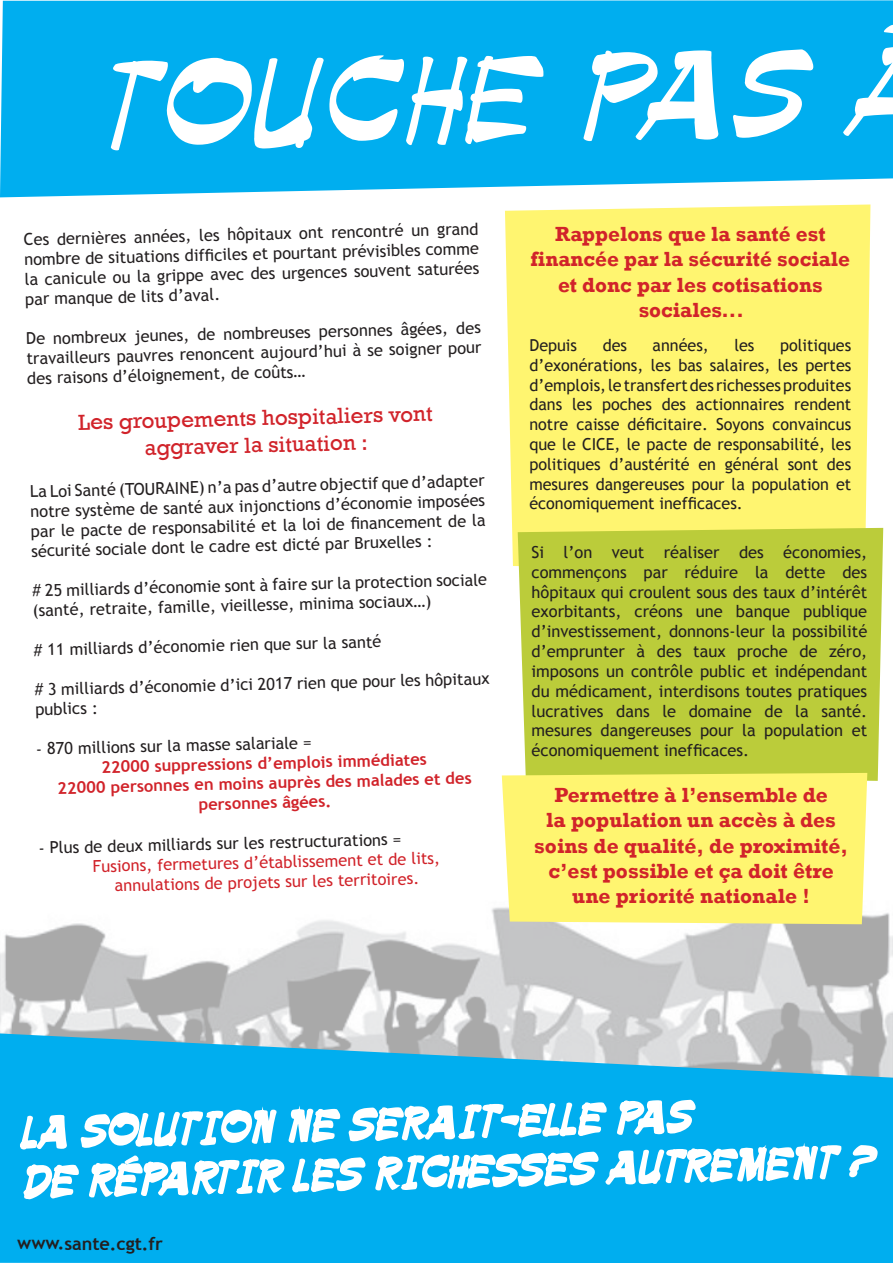
<style>
.page{position:relative;width:893px;height:1263px;background:#fff}
.page>*{position:absolute;margin:0;border:0;box-sizing:border-box;transform-origin:0 0}
.t1{font:108px "Ballot";color:#fff}
.t2{font:37.5px/49.1px "Ballot";color:#fff;scale:.95 1}
.t3{font:22.5px/27px "Rockwell";color:#d1232a;text-align:center}
.t4{font:700 21px/25.2px "Rockwell";color:#d1232a;text-align:center}
.t5{font:700 18px "Trebuchet MS";letter-spacing:-.01em;color:#231f20}
.t6{font:16.5px/19.8px "Trebuchet MS";color:#231f20;text-align:justify}
.t7{font:700 16.5px/19.8px "Trebuchet MS";color:#d1232a;text-align:center}
.t8{font:16.5px/19.8px "Trebuchet MS";color:#d1232a;text-align:center}
</style>
<div class="page">
<div style="left:0;top:1033px;width:893px;height:230px;background:#00aeef"></div>
<div style="left:0;top:0;width:893px;height:197px;background:#00aeef"></div>
<div style="left:505px;top:204px;width:365px;height:363px;background:#fff570"></div>
<div style="left:518px;top:528px;width:365px;height:253px;background:#bbcc3a"></div>
<div style="left:502px;top:773px;width:365px;height:98px;background:#fff570"></div>
<svg style="left:18px;top:871px;width:861px;height:344px"></svg>
<h1 class="t1" style="left:90px;top:38px;width:839px;rotate:-1deg">TOUCHE PAS À</h1>
<p class="t6" style="left:24px;top:228px;width:457px;rotate:-1deg">Ces dernières années, les hôpitaux ont rencontré un grand nombre de situations diffi ciles et pourtant prévisibles comme la canicule ou la grippe avec des urgences souvent saturées par manque de lits d’aval.</p>
<p class="t6" style="left:26px;top:327px;width:457px;line-height:20.2px;rotate:-1deg">De nombreux jeunes, de nombreuses personnes âgées, des travailleurs pauvres renoncent aujourd’hui à se soigner pour des raisons d’éloignement, de coûts…</p>
<h3 class="t3" style="left:78px;top:407px;width:356px;rotate:-1deg">Les groupements hospitaliers vont aggraver la situation :</h3>
<p class="t6" style="left:30px;top:480px;width:457px;rotate:-1deg">La Loi Santé (TOURAINE) n’a pas d’autre objectif que d’adapter notre système de santé aux injonctions d’économie imposées par le pacte de responsabilité et la loi de fi nancement de la sécurité sociale dont le cadre est dicté par Bruxelles :</p>
<p class="t6" style="left:32px;top:579px;width:456px;rotate:-1deg"># 25 milliards d’économie sont à faire sur la protection sociale (santé, retraite, famille, vieillesse, minima sociaux…)</p>
<p class="t6" style="left:34px;top:639px;width:349px;rotate:-1deg"># 11 milliards d’économie rien que sur la santé</p>
<p class="t6" style="left:35px;top:678px;width:456px;line-height:21.1px;rotate:-1deg"># 3 milliards d’économie d’ici 2017 rien que pour les hôpitaux publics :</p>
<p class="t6" style="left:36px;top:738px;width:277px;rotate:-1deg">- 870 millions sur la masse salariale =</p>
<p class="t7" style="left:57px;top:757px;width:416px;rotate:-1deg">22000 suppressions d’emplois immédiates<br>22000 personnes en moins auprès des malades et des personnes âgées.</p>
<p class="t6" style="left:38px;top:837px;width:364px;rotate:-1deg">- Plus de deux milliards sur les restructurations =</p>
<p class="t8" style="left:92px;top:855px;width:349px;rotate:-1deg">Fusions, fermetures d’établissement et de lits, annulations de projets sur les territoires.</p>
<p class="t4" style="left:531px;top:221px;width:321px">Rappelons que la santé est financée par la sécurité sociale et donc par les cotisations sociales...</p>
<p class="t6" style="left:529px;top:335px;width:49px">Depuis</p>
<p class="t6" style="left:603px;top:335px;width:26px">des</p>
<p class="t6" style="left:653px;top:335px;width:58px">années,</p>
<p class="t6" style="left:734px;top:335px;width:22px">les</p>
<p class="t6" style="left:529px;top:335px;width:323px;text-indent:251px">politiques d’exonérations, les bas salaires, les pertes d’emplois, le transfert des richesses produites dans les poches des actionnaires rendent notre caisse déficitaire. Soyons convaincus que le CICE, le pacte de responsabilité, les politiques d’austérité en général sont des mesures dangereuses pour la population et économiquement inefficaces.</p>
<p class="t6" style="left:531px;top:542px;width:337px">Si l’on veut réaliser des économies, commençons par réduire la dette des hôpitaux qui croulent sous des taux d’intérêt exorbitants, créons une banque publique d’investissement, donnons-leur la possibilité d’emprunter à des taux proche de zéro, imposons un contrôle public et indépendant du médicament, interdisons toutes pratiques lucratives dans le domaine de la santé. mesures dangereuses pour la population et économiquement inefficaces.</p>
<p class="t4" style="left:534px;top:783px;width:315px">Permettre à l’ensemble de<br>la population un accès à des soins de qualité, de proximité, c’est possible et ça doit être une priorité nationale !</p>
<h2 class="t2" style="left:20px;top:1105px;width:899px;rotate:-1deg">LA SOLUTION NE SERAIT-ELLE PAS<br>DE RÉPARTIR LES RICHESSES AUTREMENT ?</h2>
<p class="t5" style="left:17px;top:1232px;width:147px">www.sante.cgt.fr</p>
</div>
